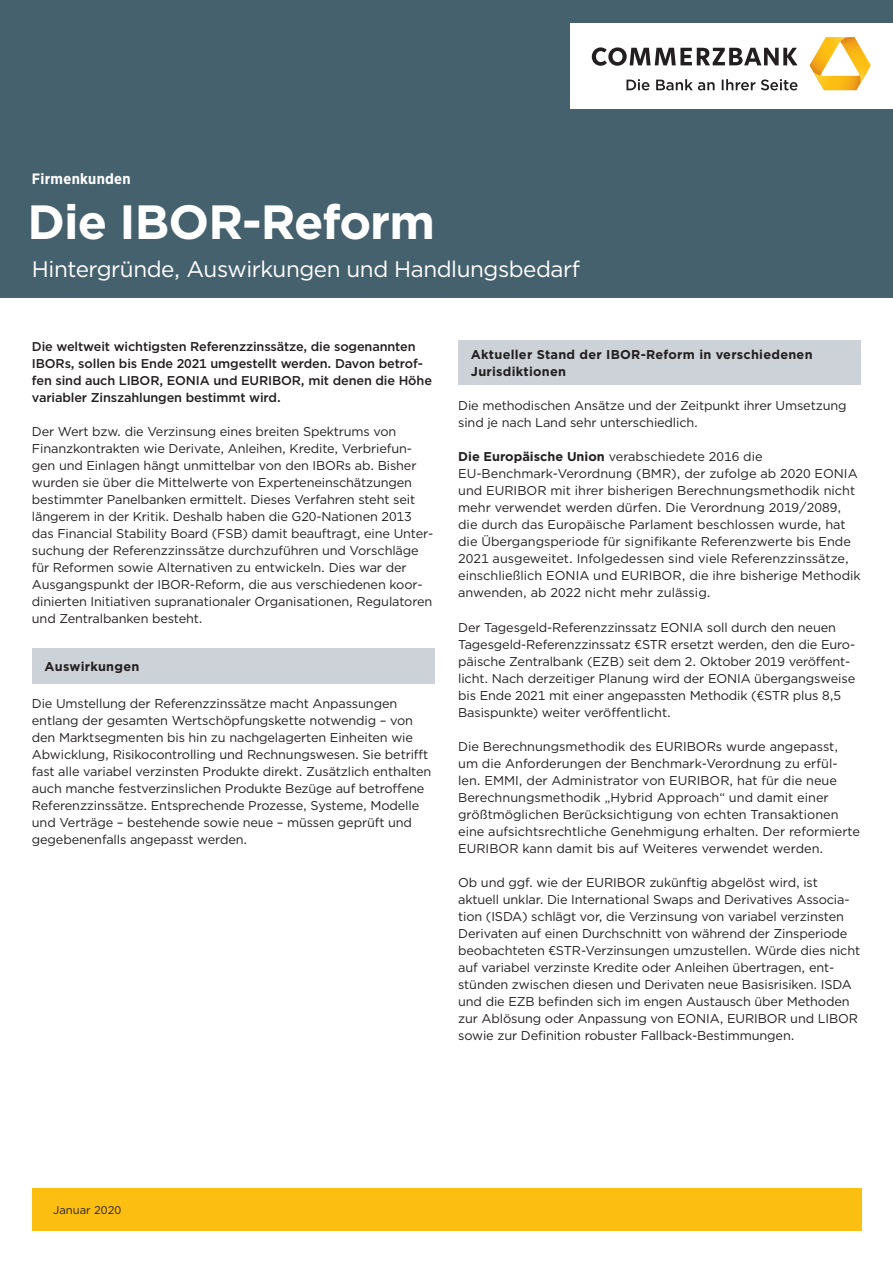
<style>
.page{position:relative;width:893px;height:1263px;background:#fff}
.page>*{position:absolute;margin:0;border:0;box-sizing:border-box;transform-origin:0 0}
.Headline_Titel_title{font:700 48px "Gotham";letter-spacing:-.02em;color:#fff}
.Subheadline{font:22.5px "Gotham";letter-spacing:-.02em;color:#fff}
.Geschäftsfeld___busi{font:700 15px "Gotham Narrow";letter-spacing:.02em;color:#fff}
.Copy{font:12.75px/17px "Gotham";letter-spacing:-.01em;color:#231f20}
.Copy-2{font:500 12.75px/17px "Gotham";letter-spacing:-.01em;color:#231f20}
.Intermediate_headlin{font:700 12.75px/16.5px "Gotham";letter-spacing:.02em;color:#231f20}
.Rubrizierung_categor{font:11.25px "Gotham";color:#231f20}
.s1{font-weight:700}
</style>
<div class="page">
<div style="left:0;top:0;width:893px;height:298px;background:#46616e"></div>
<div style="left:32px;top:1188px;width:829px;height:43px;background:#fdbe12"></div>
<div style="left:570px;top:24px;width:323px;height:85px;background:#fff"></div>
<svg style="left:592px;top:47px;width:205px;height:19px"></svg>
<svg style="left:809px;top:37px;width:62px;height:53px"></svg>
<svg style="left:626px;top:79px;width:171px;height:11px"></svg>
<div style="left:458px;top:340px;width:403px;height:45px;background:#ccd2d7"></div>
<div style="left:32px;top:648px;width:403px;height:36px;background:#ccd2d7"></div>
<p class="Geschäftsfeld___busi" style="left:32px;top:169px;width:100px">Firmenkunden</p>
<p class="Headline_Titel_title" style="left:28px;top:190px;width:409px">Die IBOR-Reform</p>
<p class="Subheadline" style="left:32px;top:254px;width:550px">Hintergründe, Auswirkungen und Handlungsbedarf</p>
<p class="Copy-2" style="left:32px;top:338px;width:402px">Die weltweit wichtigsten Referenzzinssätze, die sogenannten IBORs, sollen bis Ende 2021 umgestellt werden. Davon betrof&shy;fen sind auch LIBOR, EONIA und EURIBOR, mit denen die Höhe variabler Zinszahlungen bestimmt wird.</p>
<p class="Copy" style="left:32px;top:423px;width:403px">Der Wert bzw. die Verzinsung eines breiten Spektrums von Finanzkontrakten wie Derivate, Anleihen, Kredite, Verbriefun&shy;gen und Einlagen hängt unmittelbar von den IBORs ab. Bisher wurden sie über die Mittelwerte von Experteneinschätzungen bestimmter Panelbanken ermittelt. Dieses Verfahren steht seit längerem in der Kritik. Deshalb haben die G20-Nationen 2013 das Financial Stability Board (FSB) damit beauftragt, eine Unter&shy;suchung der Referenzzinssätze durchzuführen und Vorschläge für Reformen sowie Alternativen zu entwickeln. Dies war der Ausgangspunkt der IBOR-Reform, die aus verschiedenen koor&shy;dinierten Initiativen supranationaler Organisationen, Regulatoren und Zentralbanken besteht.</p>
<p class="Intermediate_headlin" style="left:45px;top:659px;width:96px">Auswirkungen</p>
<p class="Copy" style="left:32px;top:695px;width:401px">Die Umstellung der Referenzzinssätze macht Anpassungen entlang der gesamten Wertschöpfungskette notwendig – von den Marktsegmenten bis hin zu nachgelagerten Einheiten wie Abwicklung, Risikocontrolling und Rechnungswesen. Sie betrifft fast alle variabel verzinsten Produkte direkt. Zusätzlich enthalten auch manche festverzinslichen Produkte Bezüge auf betroffene Referenzzinssätze. Entsprechende Prozesse, Systeme, Modelle und Verträge – bestehende sowie neue – müssen geprüft und gegebenenfalls angepasst werden.</p>
<p class="Intermediate_headlin" style="left:471px;top:347px;width:343px">Aktueller Stand der IBOR-Reform in verschiedenen<br>Jurisdiktionen</p>
<p class="Copy" style="left:458px;top:397px;width:390px">Die methodischen Ansätze und der Zeitpunkt ihrer Umsetzung sind je nach Land sehr unterschiedlich.</p>
<p class="Copy" style="left:458px;top:448px;width:404px"><span class="s1">Die Europäische Union</span> verabschiedete 2016 die EU-Benchmark-Verordnung (BMR), der zufolge ab 2020 EONIA und EURIBOR mit ihrer bisherigen Berechnungsmethodik nicht mehr verwendet werden dürfen. Die Verordnung 2019/2089, die durch das Europäische Parlament beschlossen wurde, hat die Übergangsperiode für signifikante Referenzwerte bis Ende 2021 ausgeweitet. Infolgedessen sind viele Referenzzinssätze, einschließlich EONIA und EURIBOR, die ihre bisherige Methodik anwenden, ab 2022 nicht mehr zulässig.</p>
<p class="Copy" style="left:458px;top:618px;width:399px">Der Tagesgeld-Referenzzinssatz EONIA soll durch den neuen Tagesgeld-Referenzzinssatz €STR ersetzt werden, den die Euro&shy;päische Zentralbank (EZB) seit dem 2. Oktober 2019 veröffent&shy;licht. Nach derzeitiger Planung wird der EONIA übergangsweise bis Ende 2021 mit einer angepassten Methodik (€STR plus 8,5<br>Basispunkte) weiter veröffentlicht.</p>
<p class="Copy" style="left:458px;top:737px;width:403px">Die Berechnungsmethodik des EURIBORs wurde angepasst, um die Anforderungen der Benchmark-Verordnung zu erfül&shy;len. EMMI, der Administrator von EURIBOR, hat für die neue Berechnungsmethodik „Hybrid Approach“ und damit einer größtmöglichen Berücksichtigung von echten Transaktionen eine aufsichtsrechtliche Genehmigung erhalten. Der reformierte EURIBOR kann damit bis auf Weiteres verwendet werden.</p>
<p class="Copy" style="left:458px;top:873px;width:404px">Ob und ggf. wie der EURIBOR zukünftig abgelöst wird, ist aktuell unklar. Die International Swaps and Derivatives Associa&shy;tion (ISDA) schlägt vor, die Verzinsung von variabel verzinsten Derivaten auf einen Durchschnitt von während der Zinsperiode beobachteten €STR-Verzinsungen umzustellen. Würde dies nicht auf variabel verzinste Kredite oder Anleihen übertragen, ent&shy;stünden zwischen diesen und Derivaten neue Basisrisiken. ISDA und die EZB befinden sich im engen Austausch über Methoden zur Ablösung oder Anpassung von EONIA, EURIBOR und LIBOR sowie zur Definition robuster Fallback-Bestimmungen.</p>
<p class="Rubrizierung_categor" style="left:53px;top:1202px;width:70px">Januar 2020</p>
</div>
